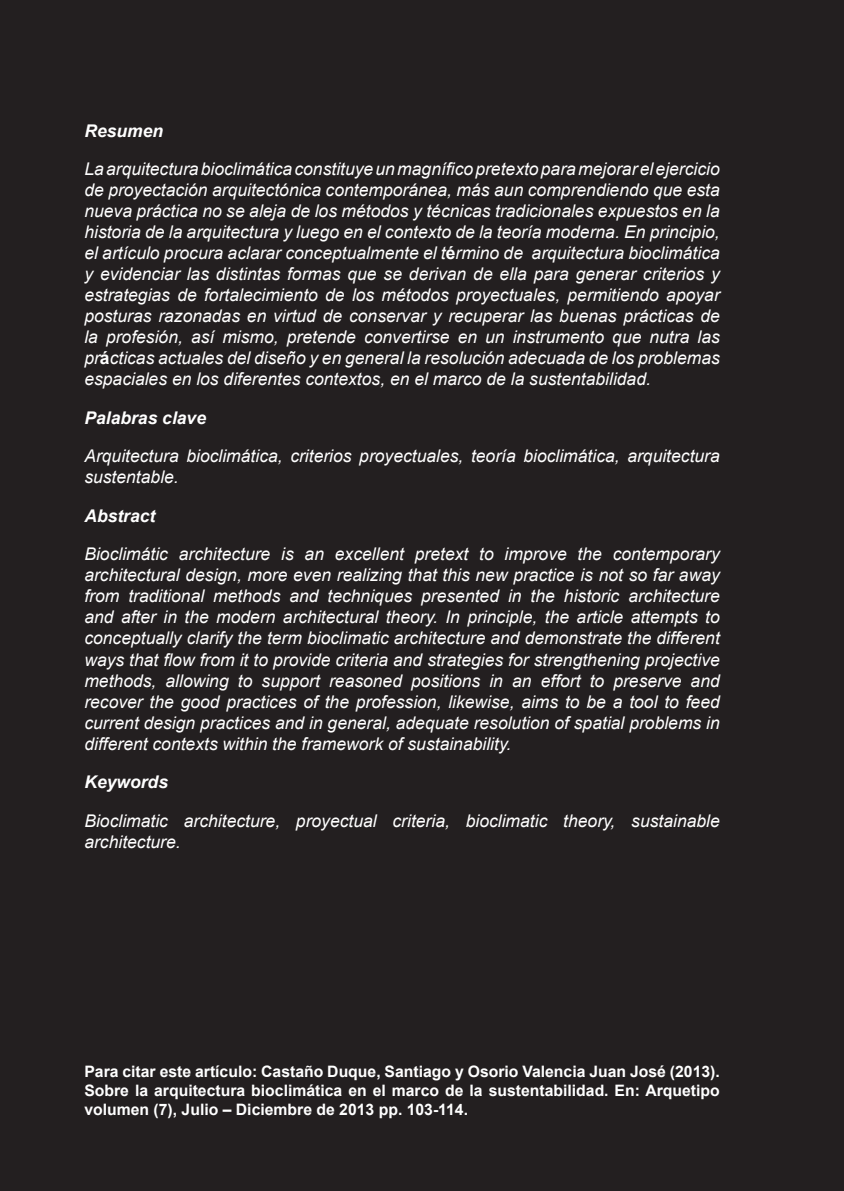
<style>
.page{position:relative;width:844px;height:1191px;background:#fff}
.page>*{position:absolute;margin:0;border:0;box-sizing:border-box;transform-origin:0 0}
.t1{font:italic 17.5px/21px "Arial";color:#fff;text-align:justify}
.t2{font:italic 700 17.5px "Arial";color:#fff}
.t3{font:700 15.75px/18.9px "Arial";color:#fff;text-align:justify}
.s1{font-weight:700;font-style:normal}
</style>
<div class="page">
<div style="left:0;top:0;width:843px;height:1191px;background:#231f20"></div>
<p class="t2" style="left:84px;top:119px;width:80px">Resumen</p>
<p class="t1" style="left:84px;top:159px;width:636px">La arquitectura bioclimática constituye un magnífico pretexto para mejorar el ejercicio de proyectación arquitectónica contemporánea, más aun comprendiendo que esta nueva práctica no se aleja de los métodos y técnicas tradicionales expuestos en la historia de la arquitectura y luego en el contexto de la teoría moderna. En principio, el artículo procura aclarar conceptualmente el t<span class="s1">é</span>rmino de arquitectura bioclimática y evidenciar las distintas formas que se derivan de ella para generar criterios y estrategias de fortalecimiento de los métodos proyectuales, permitiendo apoyar posturas razonadas en virtud de conservar y recuperar las buenas prácticas de la profesión, así mismo, pretende convertirse en un instrumento que nutra las pr<span class="s1">á</span>cticas actuales del diseño y en general la resolución adecuada de los problemas espaciales en los diferentes contextos, en el marco de la sustentabilidad.</p>
<p class="t2" style="left:84px;top:406px;width:123px">Palabras clave</p>
<p class="t1" style="left:84px;top:446px;width:636px">Arquitectura bioclimática, criterios proyectuales, teoría bioclimática, arquitectura sustentable.</p>
<p class="t2" style="left:84px;top:504px;width:72px">Abstract</p>
<p class="t1" style="left:84px;top:544px;width:636px">Bioclimátic architecture is an excellent pretext to improve the contemporary architectural design, more even realizing that this new practice is not so far away from traditional methods and techniques presented in the historic architecture and after in the modern architectural theory. In principle, the article attempts to conceptually clarify the term bioclimatic architecture and demonstrate the different ways that flow from it to provide criteria and strategies for strengthening projective methods, allowing to support reasoned positions in an effort to preserve and recover the good practices of the profession, likewise, aims to be a tool to feed current design practices and in general, adequate resolution of spatial problems in different contexts within the framework of sustainability.</p>
<p class="t2" style="left:84px;top:770px;width:85px">Keywords</p>
<p class="t1" style="left:84px;top:810px;width:636px">Bioclimatic architecture, proyectual criteria, bioclimatic theory, sustainable architecture.</p>
<p class="t3" style="left:84px;top:1062px;width:636px">Para citar este artículo: Castaño Duque, Santiago y Osorio Valencia Juan José (2013).<br>Sobre la arquitectura bioclimática en el marco de la sustentabilidad. En: Arquetipo volumen (7), Julio – Diciembre de 2013 pp. 103-114.</p>
</div>
